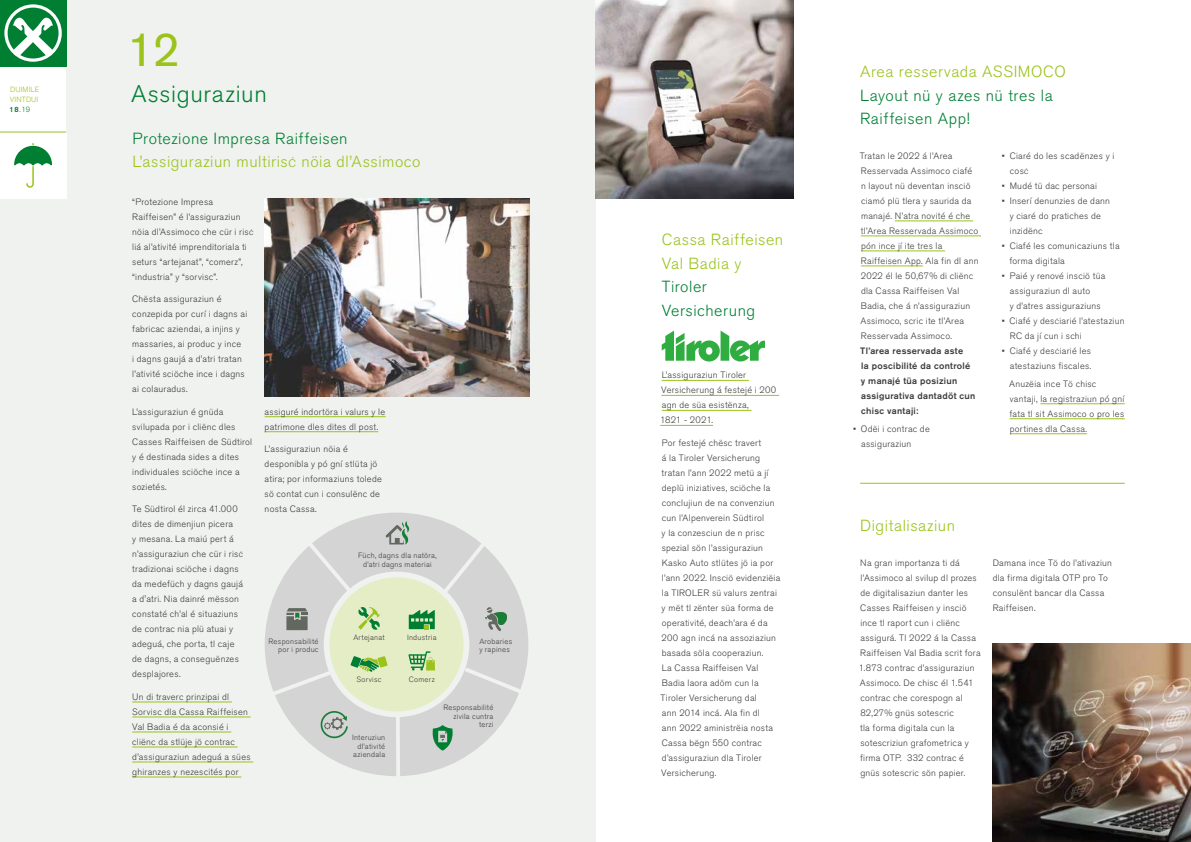
<style>
.page{position:relative;width:1191px;height:842px;background:#fff}
.page>*{position:absolute;margin:0;border:0;box-sizing:border-box;transform-origin:0 0}
.t1{font:48px "Akzidenz Grotesk BQ";color:#9bc31c}
.t2{font:300 24px "Akzidenz Grotesk BQ";letter-spacing:.03em;color:#007f33}
.t3{font:300 16px/23.5px "Akzidenz Grotesk BQ";letter-spacing:.035em;color:#9bc31c}
.t4{font:300 16px/23.5px "Akzidenz Grotesk BQ";letter-spacing:.035em;color:#007f33}
.t5{font:300 9.2px/15px "Akzidenz Grotesk BQ";letter-spacing:.025em;color:#3c3c3b}
.t6{font:500 9.2px/15px "Akzidenz Grotesk BQ";letter-spacing:.03em;color:#3c3c3b}
.t7{font:300 7.7px/8.6px "Akzidenz Grotesk BQ";letter-spacing:.035em;color:#3c3c3b;text-align:right}
.t8{font:300 7.5px/10.3px "Akzidenz Grotesk BQ";letter-spacing:.02em;color:#9bc31c}
.s1{font-weight:500;color:#007f33}
.s2{color:#007f33}
.s3{font-family:"Aileron";font-size:14.5px}
.s4{font-family:"Aileron";font-size:8.2px}
</style>
<div class="page">
<div style="left:0;top:0;width:595px;height:842px;background:#eff2ee"></div>
<div style="left:0;top:132px;width:66px;height:66px;background:#fff"></div>
<svg style="left:14px;top:143px;width:38px;height:45px"></svg>
<img style="left:265px;top:198px;width:264px;height:199px">
<div style="left:265px;top:513px;width:263px;height:263px;background:#d4d4d4;border-radius:50%"></div>
<svg style="left:265px;top:532px;width:264px;height:244px"></svg>
<svg style="left:485px;top:607px;width:22px;height:24px"></svg>
<svg style="left:321px;top:711px;width:27px;height:27px"></svg>
<svg style="left:286px;top:608px;width:21px;height:22px"></svg>
<svg style="left:385px;top:521px;width:24px;height:24px"></svg>
<svg style="left:432px;top:725px;width:20px;height:26px"></svg>
<hr style="left:132px;top:702px;width:100px;height:1px;background:#9bc31c">
<hr style="left:132px;top:717px;width:119px;height:1px;background:#9bc31c">
<hr style="left:132px;top:732px;width:99px;height:1px;background:#9bc31c">
<hr style="left:132px;top:747px;width:106px;height:1px;background:#9bc31c">
<hr style="left:132px;top:762px;width:121px;height:1px;background:#9bc31c">
<hr style="left:132px;top:777px;width:109px;height:1px;background:#9bc31c">
<hr style="left:265px;top:416px;width:121px;height:1px;background:#9bc31c">
<hr style="left:265px;top:431px;width:113px;height:1px;background:#9bc31c">
<svg style="left:350px;top:656px;width:37px;height:16px"></svg>
<svg style="left:408px;top:651px;width:27px;height:20px"></svg>
<svg style="left:358px;top:606px;width:22px;height:24px"></svg>
<svg style="left:409px;top:610px;width:26px;height:19px"></svg>
<img style="left:992px;top:643px;width:199px;height:199px">
<hr style="left:860px;top:483px;width:264px;height:1px;background:#9bc31c">
<hr style="left:662px;top:380px;width:87px;height:1px;background:#9bc31c">
<hr style="left:661px;top:395px;width:118px;height:1px;background:#9bc31c">
<hr style="left:662px;top:410px;width:89px;height:1px;background:#9bc31c">
<hr style="left:660px;top:425px;width:53px;height:1px;background:#9bc31c">
<svg style="left:661px;top:331px;width:104px;height:30px"></svg>
<hr style="left:894px;top:221px;width:79px;height:1px;background:#9bc31c">
<hr style="left:861px;top:236px;width:120px;height:1px;background:#9bc31c">
<hr style="left:861px;top:251px;width:84px;height:1px;background:#9bc31c">
<hr style="left:861px;top:266px;width:62px;height:1px;background:#9bc31c">
<hr style="left:1040px;top:403px;width:84px;height:1px;background:#9bc31c">
<hr style="left:1009px;top:418px;width:115px;height:1px;background:#9bc31c">
<hr style="left:1009px;top:433px;width:78px;height:1px;background:#9bc31c">
<img style="left:595px;top:0;width:199px;height:198px">
<div style="left:0;top:66px;width:66px;height:66px;background:#fff"></div>
<hr style="left:0;top:132px;width:66px;height:1px;background:#9bc31c">
<div style="left:0;top:0;width:66px;height:66px;background:#007f33"></div>
<svg style="left:4px;top:4px;width:58px;height:58px"></svg>
<p class="t8" style="left:9px;top:84px;width:31px">DUIMILE<br>VINTDUI<br><span class="s1">18</span><span class="s2">.19</span></p>
<h1 class="t1" style="left:127px;top:21px;width:55px">12</h1>
<h2 class="t2" style="left:131px;top:80px;width:137px">Assiguraziun</h2>
<h3 class="t3" style="left:133px;top:127px;width:289px"><span class="s2">Protezione Impresa Raiffeisen<br></span>L’assiguraziun multiris<span class="s3">ć</span> nöia dl’Assimoco</h3>
<p class="t5" style="left:132px;top:194px;width:122px">“Protezione Impresa<br>Raiffeisen” é l’assiguraziun nöia dl’Assimoco che cür i ris<span class="s4">ć </span>liá al’ativité imprenditoriala ti seturs “artejanat”, “comerz”, “industria” y “sorvisc”.</p>
<p class="t5" style="left:132px;top:292px;width:116px">Chësta assiguraziun é conzepida por curí i dagns ai fabricac aziendai, a injins y massaries, ai produc y ince<br>i dagns gaujá a d’atri tratan l’ativité sciöche ince i dagns ai colauradus.</p>
<p class="t5" style="left:132px;top:404px;width:121px">L’assiguraziun é gnüda svilupada por i cliënc dles<br>Casses Raiffeisen de Südtirol y é destinada sides a dites individuales sciöche ince a sozietés.</p>
<p class="t5" style="left:132px;top:502px;width:112px">Te Südtirol él zirca 41.000 dites de dimenjiun picera<br>y mesana. La maiú pert á n’assiguraziun che cür i ris<span class="s4">ć </span>tradizionai sciöche i dagns da medefüch y dagns gaujá a d'atri. Nia dainré mësson constaté ch’al é situaziuns de contrac nia plü atuai y adeguá, che porta, tl caje de dagns, a conseguënzes desplajores.</p>
<p class="t5" style="left:132px;top:689px;width:120px">Un di traverc prinzipai dl<br>Sorvisc dla Cassa Raiffeisen<br>Val Badia é da aconsié i cliënc da stlüje jö contrac d’assiguraziun adeguá a sües ghiranzes y nezescités por</p>
<p class="t5" style="left:265px;top:404px;width:122px">assiguré indortöra i valurs y le patrimone dles dites dl post.</p>
<p class="t5" style="left:265px;top:442px;width:119px">L’assiguraziun nöia é desponibla y pó gní stlüta jö atira; por informaziuns tolede sö contat cun i consulënc de nosta Cassa.</p>
<p class="t7" style="left:358px;top:551px;width:80px;text-align:center">Füch, dagns dla natöra, d’atri dagns materiai</p>
<p class="t7" style="left:268px;top:637px;width:52px">Responsabilité por i produc</p>
<p class="t7" style="left:353px;top:633px;width:33px">Artejanat</p>
<p class="t7" style="left:407px;top:633px;width:31px">Industria</p>
<p class="t7" style="left:356px;top:675px;width:26px">Sorvisc</p>
<p class="t7" style="left:409px;top:675px;width:27px">Comerz</p>
<p class="t7" style="left:479px;top:637px;width:34px;text-align:left">Arobaries y rapines</p>
<p class="t7" style="left:352px;top:733px;width:35px">Interuziun dl’ativité aziendala</p>
<p class="t7" style="left:443px;top:703px;width:52px">Responsabilité zivila cuntra terzi</p>
<h3 class="t3" style="left:661px;top:228px;width:123px">Cassa Raiffeisen<br>Val Badia y</h3>
<h3 class="t4" style="left:661px;top:275px;width:95px">Tiroler<br>Versicherung</h3>
<p class="t5" style="left:660px;top:368px;width:118px">L’assiguraziun Tiroler<br>Versicherung á festejé i 200 agn de süa esistënza,<br>1821 - 2021.</p>
<p class="t5" style="left:660px;top:435px;width:121px">Por festejé chësc travert<br>á la Tiroler Versicherung tratan l’ann 2022 metü a jí deplü iniziatives, sciöche la conclujiun de na convenziun cun l’Alpenverein Südtirol<br>y la conzesciun de n prisc spezial sön l’assiguraziun<br>Kasko Auto stlütes jö ia por l’ann 2022. Insciö evidenziëia la TIROLER sü valurs zentrai y mët tl zënter süa forma de operativité, deach’ara é da<br>200 agn incá na assoziaziun basada söla cooperaziun.<br>La Cassa Raiffeisen Val<br>Badia laora adöm cun la<br>Tiroler Versicherung dal<br>ann 2014 incá. Ala fin dl<br>ann 2022 aministrëia nosta<br>Cassa bëgn 550 contrac d’assiguraziun dla Tiroler<br>Versicherung.</p>
<h3 class="t3" style="left:860px;top:60px;width:207px">Area resservada ASSIMOCO</h3>
<h3 class="t4" style="left:860px;top:84px;width:194px">Layout nü y azes nü tres la<br>Raiffeisen App!</h3>
<p class="t5" style="left:1010px;top:148px;width:106px;text-indent:-8px">• Ciaré do les scadënzes y i cos<span class="s4">ć</span></p>
<p class="t5" style="left:1002px;top:178px;width:97px">• Mudé tü dac personai</p>
<p class="t5" style="left:1009px;top:193px;width:102px;text-indent:-8px">• Inserí denunzies de dann y ciaré do pratiches de inzidënc</p>
<p class="t5" style="left:1009px;top:238px;width:112px;text-indent:-8px">• Ciafé les comunicaziuns tla forma digitala</p>
<p class="t5" style="left:1009px;top:268px;width:97px;text-indent:-8px">• Paié y renové insciö tüa assiguraziun dl auto<br>y d’atres assiguraziuns</p>
<p class="t5" style="left:1009px;top:313px;width:116px;text-indent:-8px">• Ciafé y des<span class="s4">ć</span>iarié l’atestaziun<br>RC da jí cun i schi</p>
<p class="t5" style="left:1002px;top:343px;width:91px;text-align:right">• Ciafé y des<span class="s4">ć</span>iarié les atestaziuns fiscales.</p>
<p class="t5" style="left:1009px;top:376px;width:117px">Anuzëia ince Tö chisc vantaji, la registraziun pó gní fata tl sit Assimoco o pro les portines dla Cassa.</p>
<p class="t5" style="left:860px;top:148px;width:120px">Tratan le 2022 á l’Area<br>Resservada Assimoco ciafé<br>n layout nü deventan insciö ciamó plü tlera y saurida da manajé. N’atra novité é che tl’Area Resservada Assimoco pón ince jí ite tres la<br>Raiffeisen App. Ala fin dl ann<br>2022 él le 50,67% di cliënc dla Cassa Raiffeisen Val<br>Badia, che á n’assiguraziun<br>Assimoco, scric ite tl’Area<br>Resservada Assimoco.</p>
<p class="t6" style="left:860px;top:343px;width:117px">Tl’area resservada aste<br>la poscibilité da controlé y manajé tüa posiziun assigurativa dantadöt cun chisc vantaji:</p>
<p class="t5" style="left:861px;top:421px;width:70px;text-indent:-8px">• Odëi i contrac de assiguraziun</p>
<h3 class="t3" style="left:860px;top:514px;width:96px">Digitalisaziun</h3>
<p class="t5" style="left:859px;top:555px;width:123px">Na gran importanza ti dá l’Assimoco al svilup dl prozes de digitalisaziun danter les<br>Casses Raiffeisen y insciö ince tl raport cun i cliënc assigurá. Tl 2022 á la Cassa<br>Raiffeisen Val Badia scrit fora<br>1.873 contrac d’assiguraziun<br>Assimoco. De chisc él 1.541 contrac che corespogn al<br>82,27% gnüs sotescric<br>tla forma digitala cun la sotescriziun grafometrica y firma OTP. 332 contrac é gnüs sotescric sön papier.</p>
<p class="t5" style="left:992px;top:555px;width:121px">Damana ince Tö do l’ativaziun dla firma digitala OTP pro To consulënt bancar dla Cassa<br>Raiffeisen.</p>
</div>
